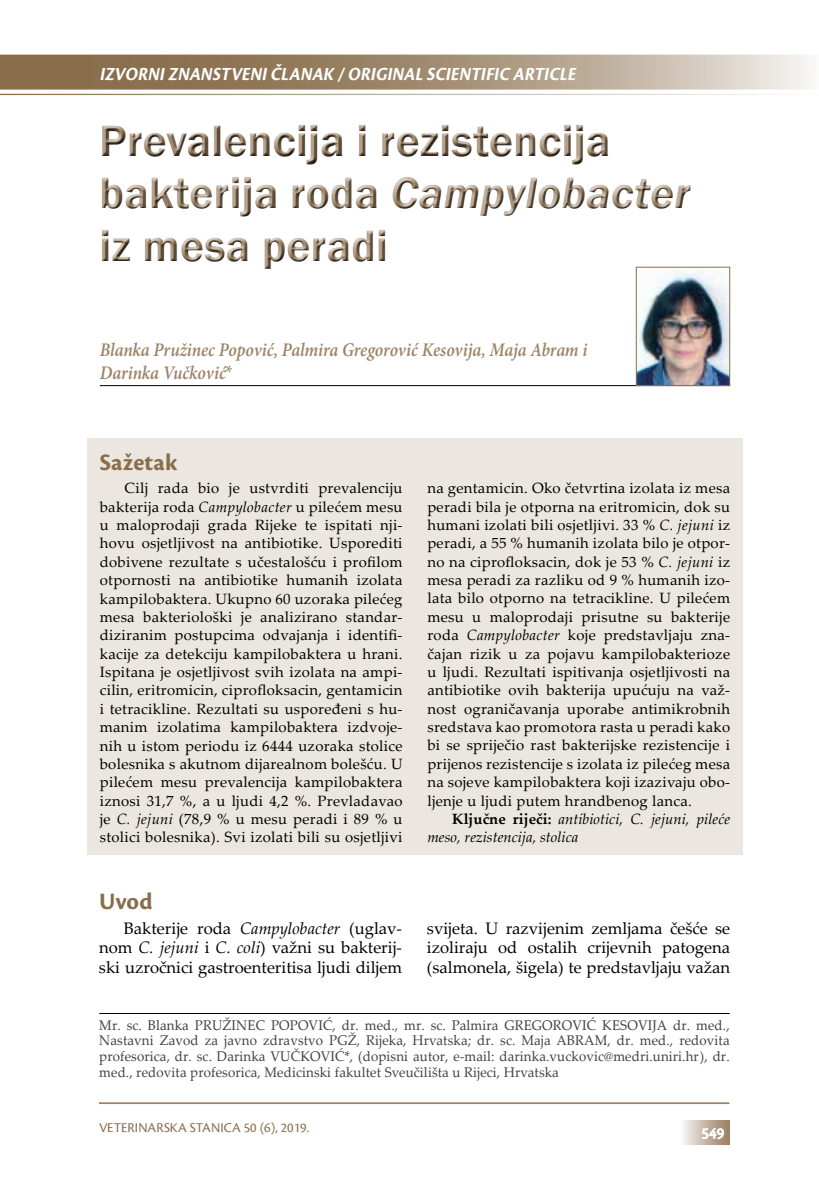
<style>
.page{position:relative;width:819px;height:1191px;background:#fff}
.page>*{position:absolute;margin:0;border:0;box-sizing:border-box;transform-origin:0 0}
.t1{font:600 45.5px/52.5px "Franklin Gothic";color:#9c8366}
.t2{font:700 24.5px "Cronos Pro";letter-spacing:.01em;color:#896e4c}
.t3{font:italic 600 19.25px/22.8px "Minion Pro";letter-spacing:-.01em;color:#9c8366;scale:.9 1}
.t4{font:italic 700 19.25px "Cronos Pro";color:#fff;scale:.9 1}
.t5{font:16.62px/19.6px "Palatino Linotype";color:#000;text-align:justify}
.t6{font:15.75px "Cronos Pro";color:#fff}
.t7{font:14.88px/18.4px "Palatino Linotype";letter-spacing:.02em;color:#000;text-align:justify}
.t8{font:italic 14.88px/18.4px "Palatino Linotype";color:#000}
.t9{font:14px/15.8px "Palatino Linotype";letter-spacing:.01em;color:#414042;text-align:justify;scale:.95 1}
.t10{font:14px "Cronos Pro";color:#896e4c}
.s1{font-style:italic}
.s2{font-family:"Palatino Linotype";font-weight:400;font-style:normal}
.s3{font-weight:700;font-style:normal}
</style>
<div class="page">
<hr style="left:99px;top:1102px;width:630px;height:2px;background:#9c8366">
<svg style="left:0;top:55px;width:809px;height:35px;background:#a9967e"></svg>
<hr style="left:0;top:94px;width:819px;height:1px;background:#896e4c">
<div style="left:680px;top:1120px;width:49px;height:25px;background:linear-gradient(to right,#faf9f8,#977e60)"></div>
<svg style="left:701px;top:1127px;width:23px;height:12px"></svg>
<svg style="left:102px;top:125px;width:594px;height:144px"></svg>
<hr style="left:100px;top:385px;width:630px;height:1px;background:#000">
<img style="left:637px;top:269px;width:91px;height:115px">
<div style="left:635px;top:267px;width:95px;height:119px;border:1px solid #896e4c"></div>
<hr style="left:99px;top:1013px;width:630px;height:1px;background:#000">
<div style="left:87px;top:438px;width:655px;height:417px;background:#ebe6e0"></div>
<p class="t4" style="left:99px;top:63px;width:535px">IZVORNIZNANSTVENIČLANAK /ORIGINAL SCIENTIFIC ARTICLE</p>
<h1 class="t1" style="left:99px;top:115px;width:592px">Prevalencija i rezistencija bakterija roda <span class="s1">Campylobacter </span>iz mesa peradi</h1>
<p class="t3" style="left:100px;top:338px;width:543px">Blanka Pružinec Popović, Palmira Gregorović Kesovija, Maja Abram i<br>Darinka Vučković<span class="s2">*</span></p>
<h2 class="t2" style="left:100px;top:448px;width:79px">Sažetak</h2>
<p class="t7" style="left:100px;top:478px;width:304px;text-indent:25px">Cilj rada bio je ustvrditi prevalenciju bakterija roda <span class="s1">Campylobacter</span> u pilećem mesu u maloprodaji grada Rijeke te ispitati nji&shy;hovu osjetljivost na antibiotike. Usporediti dobivene rezultate s učestalošću i profilom otpornosti na antibiotike humanih izolata kampilobaktera. Ukupno 60 uzoraka pilećeg mesa bakteriološki je analizirano standar&shy;diziranim postupcima odvajanja i identifi&shy;kacije za detekciju kampilobaktera u hrani.<br>Ispitana je osjetljivost svih izolata na ampi&shy;cilin, eritromicin, ciprofloksacin, gentamicin i tetracikline. Rezultati su uspoređeni s hu&shy;manim izolatima kampilobaktera izdvoje&shy;nih u istom periodu iz 6444 uzoraka stolice bolesnika s akutnom dijarealnom bolešću. U pilećem mesu prevalencija kampilobaktera iznosi 31,7 %, a u ljudi 4,2 %. Prevladavao je <span class="s1">C. jejuni</span> (78,9 % u mesu peradi i 89 % u stolici bolesnika). Svi izolati bili su osjetljivi</p>
<p class="t7" style="left:427px;top:478px;width:304px">na gentamicin. Oko četvrtina izolata iz mesa peradi bila je otporna na eritromicin, dok su humani izolati bili osjetljivi. 33 % <span class="s1">C. jejuni</span> iz peradi, a 55 % humanih izolata bilo je otpor&shy;no na ciprofloksacin, dok je 53 % <span class="s1">C. jejuni</span> iz mesa peradi za razliku od 9 % humanih izo&shy;lata bilo otporno na tetracikline. U pilećem mesu u maloprodaji prisutne su bakterije roda <span class="s1">Campylobacter</span> koje predstavljaju zna&shy;čajan rizik u za pojavu kampilobakterioze u ljudi. Rezultati ispitivanja osjetljivosti na antibiotike ovih bakterija upućuju na važ&shy;nost ograničavanja uporabe antimikrobnih sredstava kao promotora rasta u peradi kako bi se spriječio rast bakterijske rezistencije i prijenos rezistencije s izolata iz pilećeg mesa na sojeve kampilobaktera koji izazivaju obo&shy;ljenje u ljudi putem hrandbenog lanca.</p>
<p class="t8" style="left:427px;top:809px;width:304px;text-indent:25px"><span class="s3">Ključne riječi:</span> antibiotici, C. jejuni, pileće meso, rezistencija, stolica</p>
<h2 class="t2" style="left:99px;top:887px;width:55px">Uvod</h2>
<p class="t5" style="left:99px;top:917px;width:305px;text-indent:25px">Bakterije roda <span class="s1">Campylobacter</span> (uglav&shy;nom <span class="s1">C. jejuni</span> i <span class="s1">C. coli</span>) važni su bakterij&shy;ski uzročnici gastroenteritisa ljudi diljem</p>
<p class="t5" style="left:427px;top:917px;width:304px">svijeta. U razvijenim zemljama češće se izoliraju od ostalih crijevnih patogena (salmonela, šigela) te predstavljaju važan</p>
<p class="t9" style="left:99px;top:1016px;width:665px">Mr. sc. Blanka PRUŽINEC POPOVIĆ, dr. med., mr. sc. Palmira GREGOROVIĆ KESOVIJA dr. med., Nastavni Zavod za javno zdravstvo PGŽ, Rijeka, Hrvatska; dr. sc. Maja ABRAM, dr. med., redovita profesorica, dr. sc. Darinka VUČKOVIĆ*, (dopisni autor, e-mail: darinka.vuckovic@medri.uniri.hr), dr. med., redovita profesorica, Medicinski fakultet Sveučilišta u Rijeci, Hrvatska</p>
<p class="t10" style="left:99px;top:1119px;width:212px">VETERINARSKA STANICA 50 (6), 2019.</p>
<p class="t6" style="left:701px;top:1124px;width:24px">549</p>
</div>
